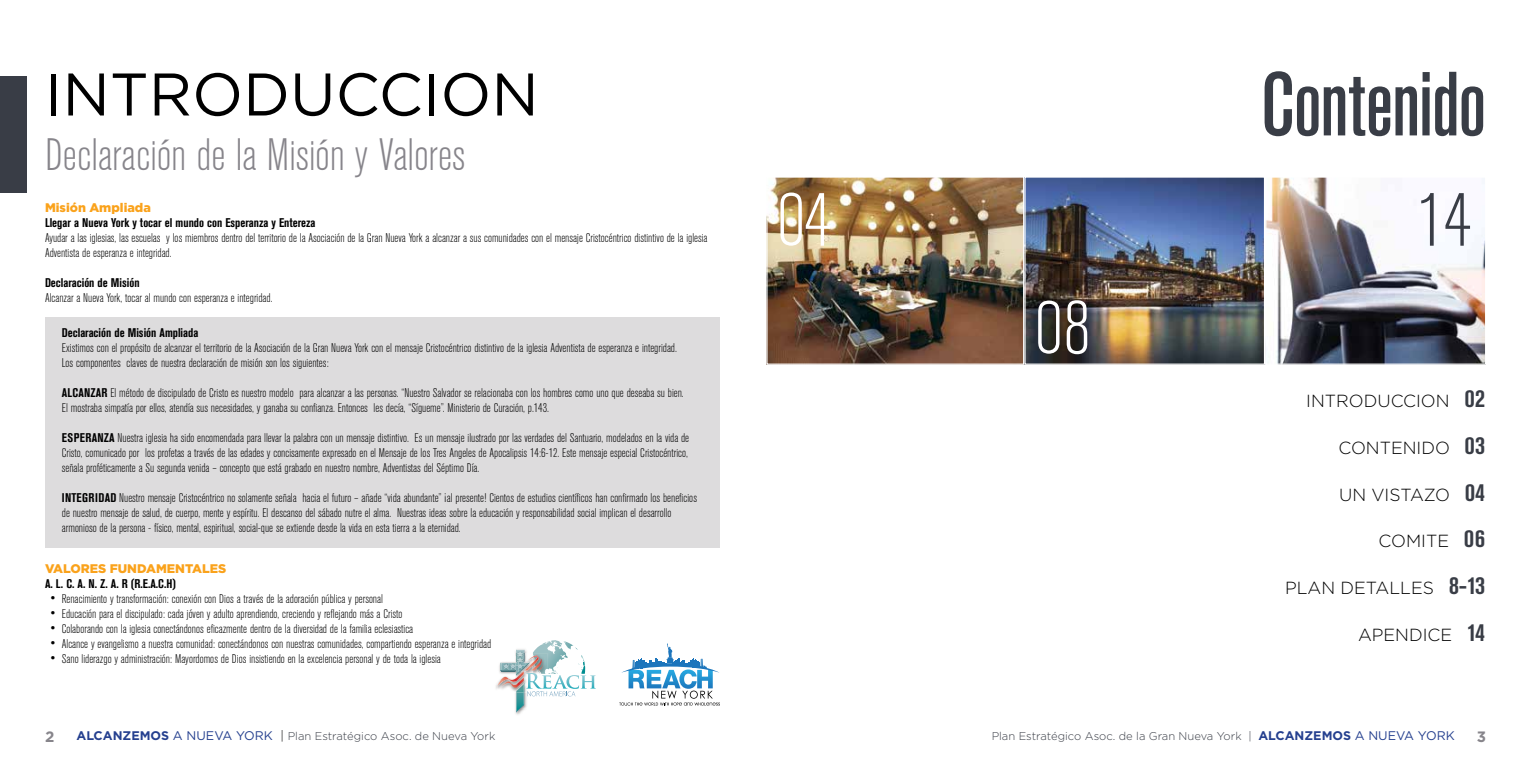
<style>
.page{position:relative;width:1530px;height:765px;background:#fff}
.page>*{position:absolute;margin:0;border:0;box-sizing:border-box;transform-origin:0 0}
.t1{font:500 condensed 90px "Akzidenz Grotesk BE";letter-spacing:-.015em;color:#393d46}
.t2{font:300 condensed 75px "Akzidenz Grotesk BE";color:#fff}
.t3{font:300 condensed 75px "Akzidenz Grotesk BE";color:#393d46}
.t4{font:60px "Gotham";color:#000}
.t5{font:300 condensed 45px "Akzidenz Grotesk BE";color:#87858b}
.t6{font:300 17.5px "Gotham";color:#000}
.t7{font:700 15px "Gotham";color:#87858b}
.t8{font:300 condensed 12.5px/15px "Akzidenz Grotesk BE";color:#000}
.t9{font:700 condensed 12.5px "Akzidenz Grotesk BE";color:#000}
.t10{font:900 12.5px "Gotham";color:#faa21b}
.t11{font:300 11.25px "Gotham";color:#393d46}
.s1{font-weight:700}
.s2{font-size:15px}
.s3{font-weight:700;font-size:12.5px;color:#25408f}
.s4{font-weight:400;font-size:12.5px;color:#25408f}
.s5{font-size:12.5px;color:#000}
.s6{font-family:"Akzidenz Grotesk BE";font-weight:700;font-stretch:condensed;font-size:25px;color:#393d46}
</style>
<div class="page">
<div style="left:45px;top:317px;width:675px;height:231px;background:#dddcdd"></div>
<img style="left:768px;top:178px;width:716px;height:185px">
<div style="left:766px;top:176px;width:258px;height:189px;border:1px solid #fff"></div>
<div style="left:1024px;top:176px;width:241px;height:189px;border:1px solid #fff"></div>
<div style="left:1265px;top:176px;width:221px;height:189px;border:1px solid #fff"></div>
<div style="left:0;top:76px;width:27px;height:117px;background:#393d46"></div>
<svg style="left:619px;top:643px;width:101px;height:63px"></svg>
<svg style="left:497px;top:641px;width:99px;height:72px"></svg>
<h3 class="t4" style="left:45px;top:56px;width:495px">INTRODUCCION</h3>
<h3 class="t5" style="left:45px;top:131px;width:422px">Declaración de la Misión y Valores</h3>
<p class="t10" style="left:45px;top:199px;width:107px">Misión Ampliada</p>
<p class="t9" style="left:45px;top:215px;width:272px">Llegar a Nueva York y tocar el mundo con Esperanza y Entereza</p>
<p class="t8" style="left:45px;top:230px;width:664px">Ayudar a las iglesias, las escuelas y los miembros dentro del territorio de la Asociación de la Gran Nueva York a alcanzar a sus comunidades con el mensaje Cristocéntrico distintivo de la iglesia<br>Adventista de esperanza e integridad.</p>
<p class="t9" style="left:45px;top:275px;width:96px">Declaración de Misión</p>
<p class="t8" style="left:45px;top:290px;width:229px">Alcanzar a Nueva York, tocar al mundo con esperanza e integridad.</p>
<p class="t9" style="left:62px;top:326px;width:138px">Declaración de Misión Ampliada</p>
<p class="t8" style="left:62px;top:341px;width:617px">Existimos con el propósito de alcanzar el territorio de la Asociación de la Gran Nueva York con el mensaje Cristocéntrico distintivo de la iglesia Adventista de esperanza e integridad.<br>Los componentes claves de nuestra declaración de misión son los siguientes:</p>
<p class="t8" style="left:62px;top:386px;width:623px"><span class="s1">ALCANZAR</span> El método de discipulado de Cristo es nuestro modelo para alcanzar a las personas. “Nuestro Salvador se relacionaba con los hombres como uno que deseaba su bien.<br>El mostraba simpatía por ellos, atendía sus necesidades, y ganaba su confianza. Entonces les decía, “Sígueme”. Ministerio de Curación, p.143.</p>
<p class="t8" style="left:62px;top:431px;width:629px;text-align:justify"><span class="s1">ESPERANZA</span> Nuestra iglesia ha sido encomendada para llevar la palabra con un mensaje distintivo. Es un mensaje ilustrado por las verdades del Santuario, modelados en la vida de Cristo, comunicado por los profetas a través de las edades y concisamente expresado en el Mensaje de los Tres Angeles de Apocalipsis 14:6-12. Este mensaje especial Cristocéntrico, señala proféticamente a Su segunda venida – concepto que está grabado en nuestro nombre, Adventistas del Séptimo Día.</p>
<p class="t8" style="left:62px;top:491px;width:637px"><span class="s1">INTEGRIDAD</span> Nuestro mensaje Cristocéntrico no solamente señala hacia el futuro – añade “vida abundante” ¡al presente! Cientos de estudios científicos han confirmado los beneficios de nuestro mensaje de salud, de cuerpo, mente y espíritu. El descanso del sábado nutre el alma. Nuestras ideas sobre la educación y responsabilidad social implican el desarrollo armonioso de la persona - físico, mental, espiritual, social-que se extiende desde la vida en esta tierra a la eternidad.</p>
<p class="t10" style="left:45px;top:560px;width:183px">VALORES FUNDAMENTALES</p>
<p class="t9" style="left:45px;top:577px;width:133px">A. L. C. A. N. Z. A. R (R.E.A.C.H)</p>
<p class="t8" style="left:51px;top:592px;width:334px"><span class="s2">•</span> Renacimiento y transformación: conexión con Dios a través de la adoración pública y personal</p>
<p class="t8" style="left:51px;top:607px;width:353px"><span class="s2">•</span> Educación para el discipulado: cada jóven y adulto aprendiendo, creciendo y reflejando más a Cristo</p>
<p class="t8" style="left:51px;top:622px;width:364px"><span class="s2">•</span> Colaborando con la iglesia conectándonos eficazmente dentro de la diversidad de la familia eclesiastica</p>
<p class="t8" style="left:51px;top:637px;width:442px"><span class="s2">•</span> Alcance y evangelismo a nuestra comunidad: conectándonos con nuestras comunidades, compartiendo esperanza e integridad</p>
<p class="t8" style="left:51px;top:652px;width:392px"><span class="s2">•</span> Sano liderazgo y administración: Mayordomos de Dios insistiendo en la excelencia personal y de toda la iglesia</p>
<p class="t7" style="left:45px;top:727px;width:11px">2</p>
<p class="t11" style="left:77px;top:729px;width:420px"><span class="s3">ALCANZEMOS</span> <span class="s4">A NUEVA YORK</span> <span class="s5">|</span> Plan Estratégico Asoc. de Nueva York</p>
<h2 class="t2" style="left:778px;top:180px;width:55px">04</h2>
<h1 class="t1" style="left:1261px;top:55px;width:227px">Contenido</h1>
<h2 class="t2" style="left:1036px;top:288px;width:56px">08</h2>
<h2 class="t3" style="left:1417px;top:180px;width:55px">14</h2>
<h3 class="t6" style="left:1306px;top:390px;width:180px">INTRODUCCION <span class="s6">02</span></h3>
<h3 class="t6" style="left:1338px;top:436px;width:148px">CONTENIDO <span class="s6">03</span></h3>
<h3 class="t6" style="left:1339px;top:483px;width:147px">UN VISTAZO <span class="s6">04</span></h3>
<h3 class="t6" style="left:1379px;top:530px;width:108px">COMITE <span class="s6">06</span></h3>
<h3 class="t6" style="left:1285px;top:577px;width:201px">PLAN DETALLES <span class="s6">8-13</span></h3>
<h3 class="t6" style="left:1358px;top:624px;width:128px">APENDICE <span class="s6">14</span></h3>
<p class="t11" style="left:992px;top:729px;width:465px">Plan Estratégico Asoc. de la Gran Nueva York | <span class="s3">ALCANZEMOS</span> <span class="s4">A NUEVA YORK</span></p>
<p class="t7" style="left:1477px;top:727px;width:11px">3</p>
</div>
